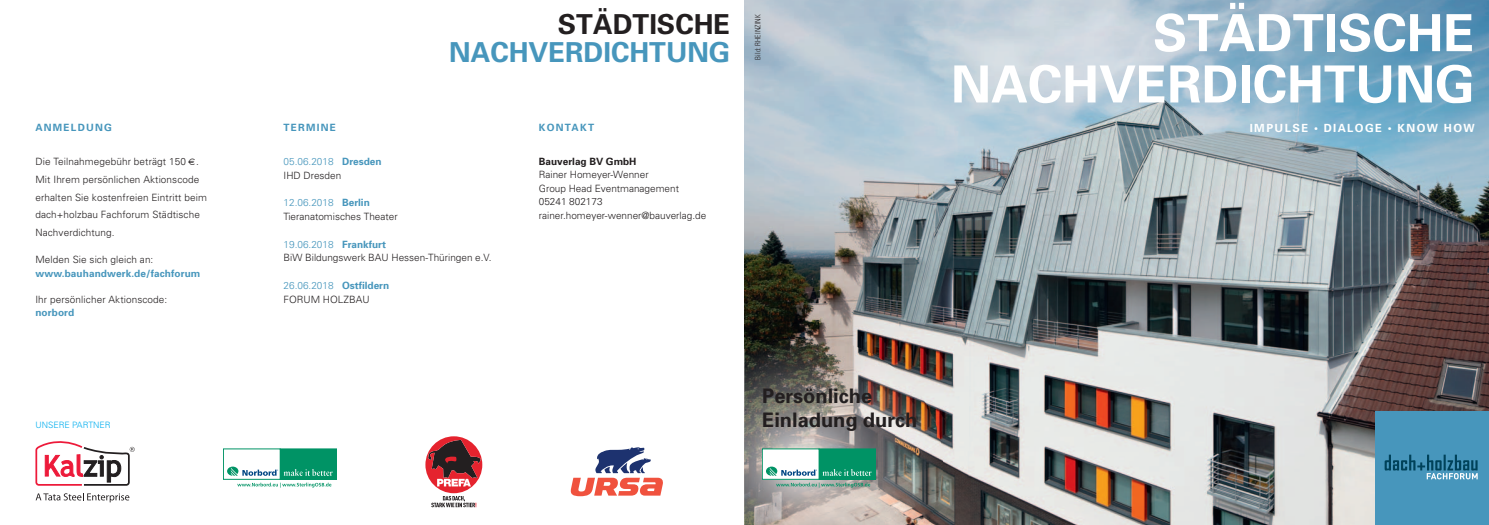
<style>
.page{position:relative;width:1489px;height:525px;background:#fff}
.page>*{position:absolute;margin:0;border:0;box-sizing:border-box;transform-origin:0 0}
.t1{font:700 51.25px/51.2px "Univers";color:#fff;text-align:right}
.t2{font:700 27.5px "Univers";color:#4796bc}
.t3{font:700 27.5px "Univers";color:#231f20}
.t4{font:700 20px "Univers";color:#231f20}
.t5{font:700 11.25px "Univers";letter-spacing:.125em;color:#fff}
.t6{font:300 10px/17.8px "Univers";letter-spacing:.01em;color:#231f20}
.t7{font:700 10px "Univers";letter-spacing:.01em;color:#4796bc}
.t8{font:300 10px/13.8px "Univers";color:#4796bc}
.t9{font:700 10px "Univers";letter-spacing:.125em;color:#4796bc}
.t10{font:700 10px "Univers";color:#231f20}
.t11{font:300 8.75px "Univers";color:#00aeef}
.t12{font:300 condensed 7.5px "Univers";letter-spacing:.01em;color:#231f20}
.s1{font-weight:700}
.s2{color:#231f20}
.s3{color:#4796bc}
.s4{font-weight:700;color:#4796bc}
</style>
<div class="page">
<img style="left:744px;top:0;width:744px;height:524px">
<div style="left:1375px;top:411px;width:113px;height:113px;background:#4796bc"></div>
<svg style="left:1384px;top:454px;width:93px;height:25px"></svg>
<img style="left:744px;top:337px;width:199px;height:187px">
<svg style="left:425px;top:436px;width:57px;height:71px"></svg>
<svg style="left:35px;top:441px;width:100px;height:44px"></svg>
<svg style="left:36px;top:493px;width:93px;height:9px"></svg>
<div style="left:280px;top:448px;width:57px;height:31px;background:#009365"></div>
<div style="left:280px;top:448px;width:57px;height:31px;border:1px solid #009365"></div>
<svg style="left:284px;top:469px;width:49px;height:6px"></svg>
<svg style="left:237px;top:482px;width:94px;height:5px"></svg>
<svg style="left:227px;top:466px;width:51px;height:9px"></svg>
<div style="left:819px;top:448px;width:56px;height:31px;background:#009365"></div>
<div style="left:819px;top:448px;width:56px;height:31px;border:1px solid #009365"></div>
<div style="left:762px;top:448px;width:57px;height:31px;background:#fff"></div>
<svg style="left:776px;top:482px;width:94px;height:5px"></svg>
<svg style="left:766px;top:466px;width:105px;height:9px"></svg>
<svg style="left:570px;top:447px;width:93px;height:49px"></svg>
<p class="t9" style="left:35px;top:124px;width:78px">ANMELDUNG</p>
<p class="t6" style="left:35px;top:153px;width:173px">Die Teilnahmegebühr beträgt 150 .<br>Mit Ihrem persönlichen Aktionscode erhalten Sie kostenfreien Eintritt beim dach+holzbau Fachforum Städtische Nachverdichtung.</p>
<p class="t6" style="left:35px;top:251px;width:119px">Melden Sie sich gleich an:</p>
<p class="t7" style="left:35px;top:269px;width:166px">www.bauhandwerk.de/fachforum</p>
<p class="t6" style="left:35px;top:291px;width:133px">Ihr persönlicher Aktionscode:</p>
<p class="t7" style="left:35px;top:308px;width:40px">norbord</p>
<h2 class="t3" style="left:557px;top:14px;width:174px">STÄDTISCHE</h2>
<h2 class="t2" style="left:449px;top:42px;width:282px">NACHVERDICHTUNG</h2>
<p class="t9" style="left:283px;top:124px;width:54px">TERMINE</p>
<p class="t8" style="left:283px;top:155px;width:99px">05.06.2018 <span class="s1">Dresden<br></span><span class="s2">IHD Dresden</span></p>
<p class="t6" style="left:283px;top:197px;width:115px;line-height:13.8px"><span class="s3">12.06.2018</span> <span class="s4">Berlin<br></span>Tieranatomisches Theater</p>
<p class="t6" style="left:283px;top:238px;width:209px;line-height:13.8px"><span class="s3">19.06.2018</span> <span class="s4">Frankfurt<br></span>BiW Bildungswerk BAU Hessen-Thüringen e.V.</p>
<p class="t6" style="left:283px;top:279px;width:107px;line-height:13.8px"><span class="s3">26.06.2018</span> <span class="s4">Ostfildern<br></span>FORUM HOLZBAU</p>
<p class="t9" style="left:539px;top:124px;width:57px">KONTAKT</p>
<p class="t10" style="left:539px;top:158px;width:99px">Bauverlag BV GmbH</p>
<p class="t6" style="left:539px;top:169px;width:169px;line-height:13.4px">Rainer Homeyer-Wenner<br>Group Head Eventmanagement<br>05241 802173 rainer.homeyer-wenner@bauverlag.de</p>
<p class="t12" style="left:755px;top:60px;width:47px;rotate:-90deg">Bild: RHEINZINK</p>
<h3 class="t4" style="left:762px;top:388px;width:111px">Persönliche</h3>
<p class="t11" style="left:35px;top:422px;width:77px">UNSERE PARTNER</p>
<h3 class="t4" style="left:762px;top:412px;width:157px">Einladung durch</h3>
<h1 class="t1" style="left:950px;top:12px;width:525px">STÄDTISCHE<br>NACHVERDICHTUNG</h1>
<p class="t5" style="left:1249px;top:124px;width:226px">IMPULSE • DIALOGE • KNOW HOW</p>
</div>
